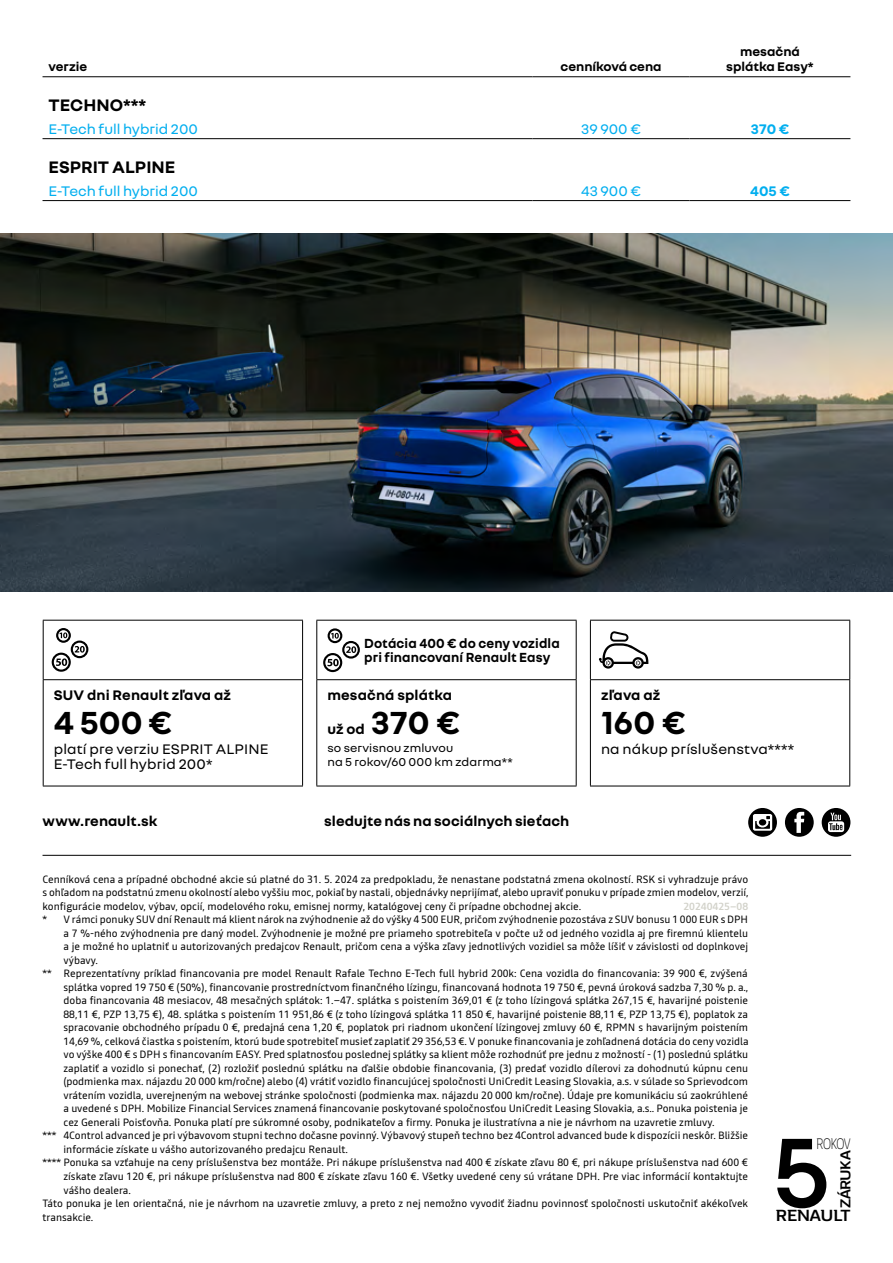
<style>
.page{position:relative;width:893px;height:1263px;background:#fff}
.page>*{position:absolute;margin:0;border:0;box-sizing:border-box;transform-origin:0 0}
.t1{font:700 34.5px "Nouvel R";letter-spacing:.01em;color:#000}
.t2{font:700 18px "Nouvel R";color:#000}
.t3{font:700 16.65px "Renault Life";letter-spacing:-.01em;color:#000}
.t4{font:300 15.75px "Renault Life";letter-spacing:-.045em;color:#000;scale:.7 1}
.t5{font:700 15px "Nouvel R";letter-spacing:.01em;color:#000}
.t6{font:15px/15px "Nouvel R";letter-spacing:.01em;color:#000}
.t7{font:15px "Nouvel R";color:#00aeef}
.t8{font:700 15px "Nouvel R";color:#00aeef}
.t9{font:700 14.85px "Renault Life";letter-spacing:-.03em;color:#000}
.t10{font:700 14.25px/14.2px "Nouvel R";letter-spacing:.01em;color:#000;scale:.95 1}
.t11{font:700 13.5px/15px "Nouvel R";color:#000;text-align:center}
.t12{font:12.3px/13.5px "Nouvel R";letter-spacing:.01em;color:#000}
.t13{font:10.5px/13.5px "Read";color:#000;text-align:justify}
.t14{font:500 10.5px "Read";color:#d2d2ca}
</style>
<div class="page">
<hr style="left:43px;top:138px;width:490px;height:1px;background:#000">
<hr style="left:533px;top:138px;width:157px;height:1px;background:#000">
<hr style="left:690px;top:138px;width:160px;height:1px;background:#000">
<hr style="left:43px;top:200px;width:490px;height:1px;background:#000">
<hr style="left:533px;top:200px;width:157px;height:1px;background:#000">
<hr style="left:690px;top:200px;width:160px;height:1px;background:#000">
<hr style="left:43px;top:76px;width:490px;height:1px;background:#000">
<hr style="left:533px;top:76px;width:157px;height:1px;background:#000">
<hr style="left:690px;top:76px;width:160px;height:1px;background:#000">
<img style="left:0;top:234px;width:893px;height:357px">
<hr style="left:43px;top:855px;width:808px;height:1px;background:#000">
<div style="left:822px;top:808px;width:28px;height:29px;background:#000;border-radius:50%"></div>
<svg style="left:828px;top:813px;width:16px;height:19px"></svg>
<div style="left:785px;top:808px;width:29px;height:29px;background:#000;border-radius:50%"></div>
<svg style="left:794px;top:812px;width:10px;height:21px"></svg>
<svg style="left:748px;top:808px;width:29px;height:29px"></svg>
<svg style="left:753px;top:814px;width:19px;height:17px"></svg>
<hr style="left:316px;top:620px;width:261px;height:1px;background:#000">
<hr style="left:316px;top:620px;width:1px;height:59px;background:#000">
<hr style="left:576px;top:620px;width:1px;height:59px;background:#000">
<hr style="left:316px;top:679px;width:261px;height:1px;background:#000">
<hr style="left:316px;top:680px;width:1px;height:106px;background:#000">
<hr style="left:576px;top:680px;width:1px;height:106px;background:#000">
<hr style="left:316px;top:786px;width:261px;height:1px;background:#000">
<svg style="left:323px;top:628px;width:37px;height:44px"></svg>
<hr style="left:43px;top:620px;width:260px;height:1px;background:#000">
<hr style="left:43px;top:620px;width:1px;height:59px;background:#000">
<hr style="left:302px;top:620px;width:1px;height:59px;background:#000">
<hr style="left:43px;top:679px;width:260px;height:1px;background:#000">
<hr style="left:43px;top:680px;width:1px;height:106px;background:#000">
<hr style="left:302px;top:680px;width:1px;height:106px;background:#000">
<hr style="left:43px;top:786px;width:260px;height:1px;background:#000">
<svg style="left:52px;top:628px;width:36px;height:44px"></svg>
<hr style="left:590px;top:786px;width:260px;height:1px;background:#000">
<svg style="left:590px;top:620px;width:260px;height:166px"></svg>
<svg style="left:777px;top:1139px;width:49px;height:69px"></svg>
<p class="t11" style="left:49px;top:58px;width:40px">verzie</p>
<p class="t11" style="left:560px;top:58px;width:103px">cenníková cena</p>
<p class="t11" style="left:726px;top:43px;width:89px">mesačná splátka Easy*</p>
<h2 class="t2" style="left:49px;top:94px;width:99px">TECHNO***</h2>
<h3 class="t7" style="left:49px;top:120px;width:151px">E-Tech full hybrid 200</h3>
<h3 class="t7" style="left:581px;top:120px;width:61px">39 900 €</h3>
<h3 class="t8" style="left:751px;top:120px;width:40px">370 €</h3>
<h2 class="t2" style="left:49px;top:156px;width:128px">ESPRIT ALPINE</h2>
<h3 class="t7" style="left:49px;top:182px;width:151px">E-Tech full hybrid 200</h3>
<h3 class="t7" style="left:581px;top:182px;width:61px">43 900 €</h3>
<h3 class="t8" style="left:750px;top:182px;width:41px">405 €</h3>
<h3 class="t5" style="left:54px;top:686px;width:179px">SUV dni Renault zľava až</h3>
<h1 class="t1" style="left:54px;top:700px;width:120px">4 500 €</h1>
<h3 class="t6" style="left:54px;top:740px;width:216px">platí pre verziu ESPRIT ALPINE<br>E-Tech full hybrid 200*</h3>
<h3 class="t10" style="left:364px;top:635px;width:207px">Dotácia 400 € do ceny vozidla pri financovaní Renault Easy</h3>
<h3 class="t5" style="left:327px;top:686px;width:126px">mesačná splátka</h3>
<h3 class="t5" style="left:327px;top:720px;width:39px">už od</h3>
<h1 class="t1" style="left:371px;top:700px;width:90px">370 €</h1>
<p class="t12" style="left:327px;top:741px;width:187px">so servisnou zmluvou<br>na 5 rokov/60 000 km zdarma**</p>
<h3 class="t5" style="left:43px;top:812px;width:117px">www.renault.sk</h3>
<h3 class="t5" style="left:324px;top:812px;width:247px">sledujte nás na sociálnych sieťach</h3>
<h3 class="t5" style="left:601px;top:686px;width:61px">zľava až</h3>
<h1 class="t1" style="left:601px;top:700px;width:86px">160 €</h1>
<h3 class="t6" style="left:601px;top:740px;width:195px">na nákup príslušenstva****</h3>
<p class="t13" style="left:43px;top:872px;width:708px">Cenníková cena a prípadné obchodné akcie sú platné do 31. 5. 2024 za predpokladu, že nenastane podstatná zmena okolností. RSK si vyhradzuje právo s ohľadom na podstatnú zmenu okolností alebo vyššiu moc, pokiaľ by nastali, objednávky neprijímať, alebo upraviť ponuku v prípade zmien modelov, verzií, konfigurácie modelov, výbav, opcií, modelového roku, emisnej normy, katalógovej ceny či prípadne obchodnej akcie.</p>
<p class="t14" style="left:683px;top:899px;width:66px">20240425–08</p>
<p class="t13" style="left:43px;top:913px;width:707px">* V rámci ponuky SUV dní Renault má klient nárok na zvýhodnenie až do výšky 4 500 EUR, pričom zvýhodnenie pozostáva z SUV bonusu 1 000 EUR s DPH</p>
<p class="t13" style="left:64px;top:926px;width:686px">a 7 %-ného zvýhodnenia pre daný model. Zvýhodnenie je možné pre priameho spotrebiteľa v počte už od jedného vozidla aj pre firemnú klientelu</p>
<p class="t13" style="left:64px;top:940px;width:686px">a je možné ho uplatniť u autorizovaných predajcov Renault, pričom cena a výška zľavy jednotlivých vozidiel sa môže líšiť v závislosti od doplnkovej</p>
<p class="t13" style="left:64px;top:953px;width:36px">výbavy.</p>
<p class="t13" style="left:43px;top:967px;width:707px">** Reprezentatívny príklad financovania pre model Renault Rafale Techno E-Tech full hybrid 200k: Cena vozidla do financovania: 39 900 €, zvýšená</p>
<p class="t13" style="left:64px;top:980px;width:686px">splátka vopred 19 750 € (50%), financovanie prostredníctvom finančného lízingu, financovaná hodnota 19 750 €, pevná úroková sadzba 7,30 % p. a.,</p>
<p class="t13" style="left:64px;top:994px;width:686px">doba financovania 48 mesiacov, 48 mesačných splátok: 1.–47. splátka s poistením 369,01 € (z toho lízingová splátka 267,15 €, havarijné poistenie</p>
<p class="t13" style="left:64px;top:1007px;width:686px">88,11 €, PZP 13,75 €), 48. splátka s poistením 11 951,86 € (z toho lízingová splátka 11 850 €, havarijné poistenie 88,11 €, PZP 13,75 €), poplatok za</p>
<p class="t13" style="left:64px;top:1021px;width:686px">spracovanie obchodného prípadu 0 €, predajná cena 1,20 €, poplatok pri riadnom ukončení lízingovej zmluvy 60 €, RPMN s havarijným poistením</p>
<p class="t13" style="left:64px;top:1034px;width:687px">14,69 %, celková čiastka s poistením, ktorú bude spotrebiteľ musieť zaplatiť 29 356,53 €. V ponuke financovania je zohľadnená dotácia do ceny vozidla</p>
<p class="t13" style="left:64px;top:1048px;width:686px">vo výške 400 € s DPH s financovaním EASY. Pred splatnosťou poslednej splátky sa klient môže rozhodnúť pre jednu z možností - (1) poslednú splátku</p>
<p class="t13" style="left:64px;top:1061px;width:686px">zaplatiť a vozidlo si ponechať, (2) rozložiť poslednú splátku na ďalšie obdobie financovania, (3) predať vozidlo dílerovi za dohodnutú kúpnu cenu</p>
<p class="t13" style="left:64px;top:1075px;width:686px">(podmienka max. nájazdu 20 000 km/ročne) alebo (4) vrátiť vozidlo financujúcej spoločnosti UniCredit Leasing Slovakia, a.s. v súlade so Sprievodcom</p>
<p class="t13" style="left:64px;top:1088px;width:686px">vrátením vozidla, uverejneným na webovej stránke spoločnosti (podmienka max. nájazdu 20 000 km/ročne). Údaje pre komunikáciu sú zaokrúhlené</p>
<p class="t13" style="left:64px;top:1102px;width:686px">a uvedené s DPH. Mobilize Financial Services znamená financovanie poskytované spoločnosťou UniCredit Leasing Slovakia, a.s.. Ponuka poistenia je</p>
<p class="t13" style="left:64px;top:1115px;width:653px">cez Generali Poisťovňa. Ponuka platí pre súkromné osoby, podnikateľov a firmy. Ponuka je ilustratívna a nie je návrhom na uzavretie zmluvy.</p>
<p class="t13" style="left:43px;top:1129px;width:707px">*** 4Control advanced je pri výbavovom stupni techno dočasne povinný. Výbavový stupeň techno bez 4Control advanced bude k dispozícii neskôr. Bližšie</p>
<p class="t13" style="left:64px;top:1142px;width:286px">informácie získate u vášho autorizovaného predajcu Renault.</p>
<p class="t13" style="left:43px;top:1156px;width:707px">**** Ponuka sa vzťahuje na ceny príslušenstva bez montáže. Pri nákupe príslušenstva nad 400 € získate zľavu 80 €, pri nákupe príslušenstva nad 600 €</p>
<p class="t13" style="left:64px;top:1169px;width:686px">získate zľavu 120 €, pri nákupe príslušenstva nad 800 € získate zľavu 160 €. Všetky uvedené ceny sú vrátane DPH. Pre viac informácií kontaktujte</p>
<p class="t13" style="left:64px;top:1183px;width:69px">vášho dealera.</p>
<p class="t13" style="left:43px;top:1196px;width:707px">Táto ponuka je len orientačná, nie je návrhom na uzavretie zmluvy, a preto z nej nemožno vyvodiť žiadnu povinnosť spoločnosti uskutočniť akékoľvek</p>
<p class="t13" style="left:43px;top:1210px;width:52px">transakcie.</p>
<h3 class="t4" style="left:816px;top:1133px;width:51px">ROKOV</h3>
<h3 class="t9" style="left:835px;top:1208px;width:60px;rotate:-90deg">ZÁRUKA</h3>
<h3 class="t3" style="left:776px;top:1204px;width:76px">RENAULT</h3>
</div>
